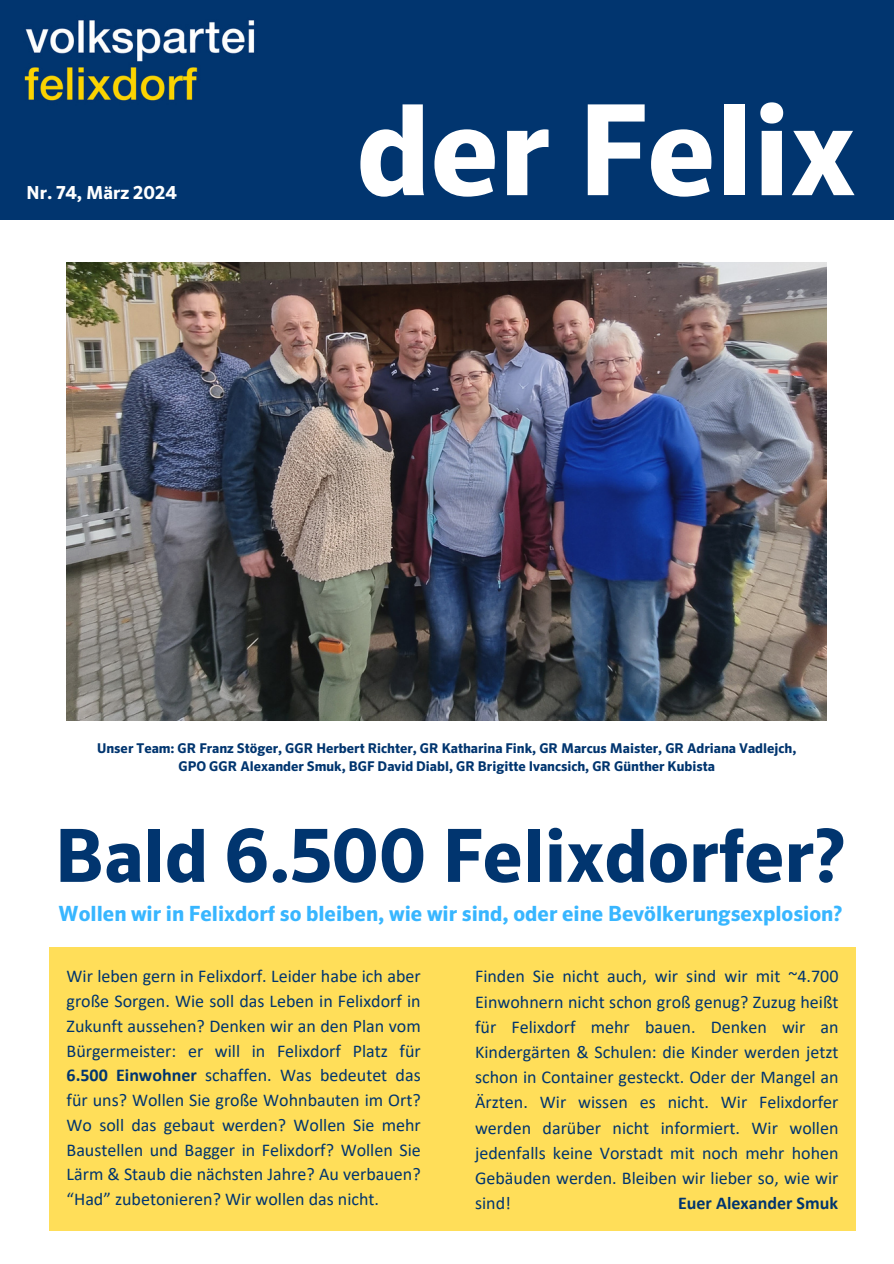
<style>
.page{position:relative;width:894px;height:1264px;background:#fff}
.page>*{position:absolute;margin:0;border:0;box-sizing:border-box;transform-origin:0 0}
.t1{font:700 126px "Sero OT";color:#fff}
.t2{font:700 73.5px "Sero OT";color:#01356f}
.t3{font:700 21px "Sero OT";color:#38b6ff}
.t4{font:18px/24.8px "Calibri";color:#01356f;text-align:justify}
.t5{font:700 18px "Calibri";color:#01356f}
.t6{font:700 18px "Sero OT";color:#fff}
.t7{font:700 13.5px "Sero OT";color:#01356f}
.s1{font-weight:700}
</style>
<div class="page">
<div style="left:0;top:0;width:893px;height:220px;background:#01356f"></div>
<img style="left:24px;top:20px;width:231px;height:81px">
<img style="left:67px;top:262px;width:759px;height:458px">
<div style="left:50px;top:947px;width:805px;height:283px;background:#ffde59"></div>
<h3 class="t6" style="left:27px;top:185px;width:152px">Nr. 74, März 2024</h3>
<h4 class="t1" style="left:356px;top:97px;width:501px">der Felix</h4>
<p class="t7" style="left:97px;top:742px;width:700px">Unser Team: GR Franz Stöger, GGR Herbert Richter, GR Katharina Fink, GR Marcus Maister, GR Adriana Vadlejch,</p>
<h2 class="t7" style="left:178px;top:760px;width:538px">GPO GGR Alexander Smuk, BGF David Diabl, GR Brigitte Ivancsich, GR Günther Kubista</h2>
<h1 class="t2" style="left:55px;top:824px;width:792px">Bald 6.500 Felixdorfer?</h1>
<h5 class="t3" style="left:58px;top:905px;width:785px">Wollen wir in Felixdorf so bleiben, wie wir sind, oder eine Bevölkerungsexplosion?</h5>
<p class="t4" style="left:67px;top:965px;width:355px">Wir leben gern in Felixdorf. Leider habe ich aber große Sorgen. Wie soll das Leben in Felixdorf in Zukunft aussehen? Denken wir an den Plan vom Bürgermeister: er will in Felixdorf Platz für <span class="s1">6.500 Einwohner</span> schaffen. Was bedeutet das für uns? Wollen Sie große Wohnbauten im Ort?<br>Wo soll das gebaut werden? Wollen Sie mehr Baustellen und Bagger in Felixdorf? Wollen Sie Lärm &amp; Staub die nächsten Jahre? Au verbauen? “Had” zubetonieren? Wir wollen das nicht.</p>
<p class="t4" style="left:475px;top:965px;width:365px;line-height:25.2px">Finden Sie nicht auch, wir sind wir mit ~4.700<br>Einwohnern nicht schon groß genug? Zuzug heißt für Felixdorf mehr bauen. Denken wir an Kindergärten &amp; Schulen: die Kinder werden jetzt schon in Container gesteckt. Oder der Mangel an Ärzten. Wir wissen es nicht. Wir Felixdorfer werden darüber nicht informiert. Wir wollen jedenfalls keine Vorstadt mit noch mehr hohen Gebäuden werden. Bleiben wir lieber so, wie wir sind!</p>
<p class="t5" style="left:678px;top:1195px;width:161px">Euer Alexander Smuk</p>
</div>
